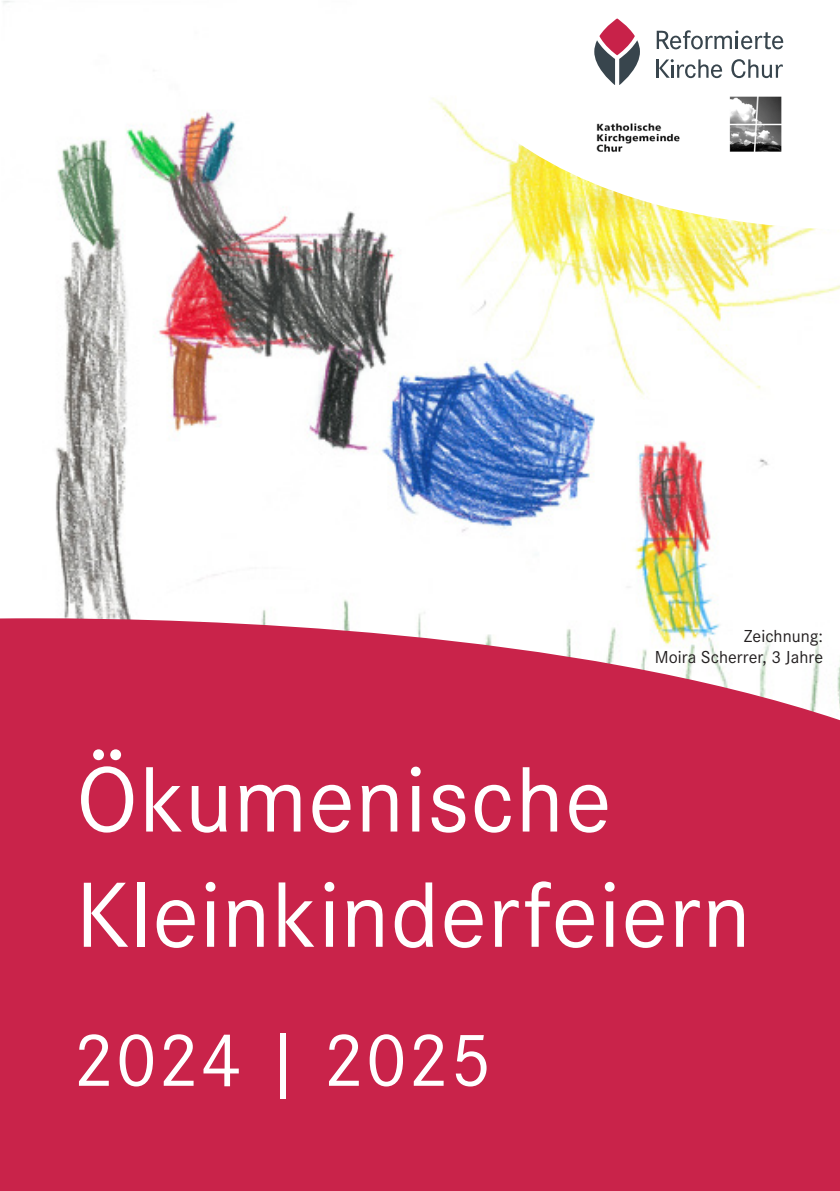
<style>
.page{position:relative;width:840px;height:1191px;background:#fff}
.page>*{position:absolute;margin:0;border:0;box-sizing:border-box;transform-origin:0 0}
.Titel{font:96px/115.2px "Corporate S";letter-spacing:.01em;color:#fff}
.Untertitel{font:78px "Corporate S";letter-spacing:.01em;color:#fff}
.Bild{font:18px/21.6px "Corporate S";color:#231f20;text-align:right}
</style>
<div class="page">
<img style="left:3px;top:1px;width:836px;height:616px">
<svg style="left:395px;top:1px;width:444px;height:229px"></svg>
<svg style="left:656px;top:30px;width:126px;height:19px"></svg>
<svg style="left:656px;top:59px;width:65px;height:19px"></svg>
<svg style="left:731px;top:59px;width:51px;height:19px"></svg>
<svg style="left:594px;top:40px;width:45px;height:45px"></svg>
<svg style="left:599px;top:18px;width:35px;height:37px"></svg>
<div style="left:0;top:617px;width:839px;height:574px;background:#c9234a"></div>
<img style="left:583px;top:85px;width:210px;height:81px">
<p class="Bild" style="left:654px;top:624px;width:170px">Zeichnung:<br>Moira Scherrer, 3 Jahre</p>
<p class="Titel" style="left:75px;top:738px;width:676px">Ökumenische<br>Kleinkinderfeiern</p>
<p class="Untertitel" style="left:73px;top:1008px;width:420px">2024 | 2025</p>
</div>
